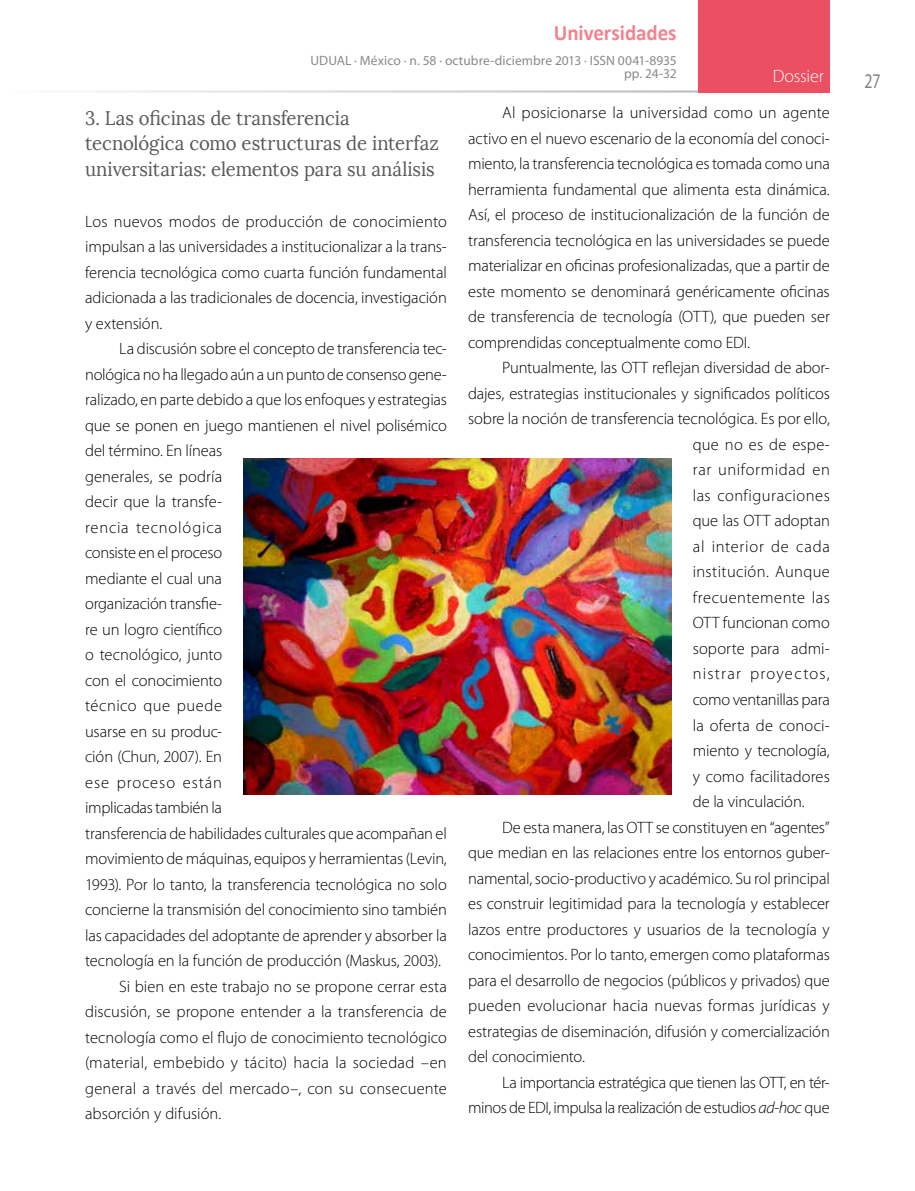
<style>
.page{position:relative;width:915px;height:1191px;background:#fff}
.page>*{position:absolute;margin:0;border:0;box-sizing:border-box;transform-origin:0 0}
.t1{font:700 22.05px "Calibri";letter-spacing:-.005em;color:#f28490;scale:.95 1}
.t2{font:21px "Myriad Pro";color:#808285;scale:.75 1}
.t3{font:19.5px/25.5px "Lora";letter-spacing:-.005em;color:#58595b;scale:.95 1}
.t4{font:300 18px "Myriad Pro";letter-spacing:-.015em;color:#fff}
.t5{font:300 16.5px/25.5px "Myriad Pro";letter-spacing:-.005em;color:#000;text-align:justify}
.t6{font:300 16.5px "Myriad Pro";letter-spacing:.015em;color:#000}
.t7{font:300 16.5px "Myriad Pro";letter-spacing:-.025em;color:#000}
.t8{font:300 16.5px "Myriad Pro";letter-spacing:-.03em;color:#000}
.t9{font:300 16.5px "Myriad Pro";letter-spacing:.035em;color:#000}
.t10{font:300 16.5px "Myriad Pro";letter-spacing:.03em;color:#000}
.t11{font:300 16.5px "Myriad Pro";letter-spacing:.02em;color:#000}
.t12{font:300 16.5px "Myriad Pro";letter-spacing:.05em;color:#000}
.t13{font:300 16.5px "Myriad Pro";letter-spacing:.025em;color:#000}
.t14{font:300 16.5px "Myriad Pro";letter-spacing:.075em;color:#000}
.t15{font:300 16.5px "Myriad Pro";letter-spacing:.045em;color:#000}
.t16{font:300 16.5px "Myriad Pro";letter-spacing:.055em;color:#000}
.t17{font:13.5px/13.5px "Myriad Pro";color:#888a8d;text-align:right}
.s1{font-style:italic}
</style>
<div class="page">
<img style="left:243px;top:458px;width:428px;height:336px">
<div style="left:697px;top:0;width:132px;height:93px;background:#ec4f61"></div>
<h1 class="t1" style="left:553px;top:19px;width:131px">Universidades</h1>
<p class="t17" style="left:310px;top:53px;width:367px">UDUAL · México · n. 58 · octubre-diciembre 2013 · ISSN 0041-8935 pp. 24-32</p>
<p class="t4" style="left:772px;top:66px;width:53px">Dossier</p>
<p class="t2" style="left:864px;top:68px;width:23px">27</p>
<p class="t3" style="left:85px;top:105px;width:374px">3. Las oficinas de transferencia tecnológica como estructuras de interfaz universitarias: elementos para su análisis</p>
<p class="t5" style="left:85px;top:208px;width:363px">Los nuevos modos de producción de conocimiento impulsan a las universidades a institucionalizar a la trans&shy;ferencia tecnológica como cuarta función fundamental adicionada a las tradicionales de docencia, investigación y extensión.</p>
<p class="t5" style="left:119px;top:336px;width:329px">La discusión sobre el concepto de transferencia tec-</p>
<p class="t5" style="left:85px;top:361px;width:363px">nológica no ha llegado aún a un punto de consenso gene-</p>
<p class="t5" style="left:85px;top:387px;width:363px">ralizado, en parte debido a que los enfoques y estrategias</p>
<p class="t5" style="left:85px;top:412px;width:363px">que se ponen en juego mantienen el nivel polisémico</p>
<p class="t5" style="left:85px;top:438px;width:138px">del término. En líneas</p>
<p class="t5" style="left:85px;top:463px;width:138px">generales, se podría</p>
<p class="t5" style="left:85px;top:489px;width:138px">decir que la transfe-</p>
<p class="t12" style="left:85px;top:517px;width:138px">rencia tecnológica</p>
<p class="t5" style="left:85px;top:540px;width:138px">consiste en el proceso</p>
<p class="t5" style="left:85px;top:565px;width:138px">mediante el cual una</p>
<p class="t5" style="left:85px;top:591px;width:138px">organización transfie-</p>
<p class="t5" style="left:85px;top:616px;width:138px">re un logro científico</p>
<p class="t5" style="left:85px;top:642px;width:138px">o tecnológico, junto</p>
<p class="t5" style="left:85px;top:667px;width:138px">con el conocimiento</p>
<p class="t9" style="left:85px;top:696px;width:138px">técnico que puede</p>
<p class="t5" style="left:85px;top:718px;width:138px">usarse en su produc-</p>
<p class="t5" style="left:85px;top:744px;width:138px">ción (Chun, 2007). En</p>
<p class="t16" style="left:85px;top:772px;width:138px">ese proceso están</p>
<p class="t5" style="left:85px;top:795px;width:138px">implicadas también la</p>
<p class="t5" style="left:85px;top:820px;width:363px">transferencia de habilidades culturales que acompañan el</p>
<p class="t5" style="left:85px;top:846px;width:363px">movimiento de máquinas, equipos y herramientas (Levin,</p>
<p class="t5" style="left:85px;top:871px;width:363px">1993). Por lo tanto, la transferencia tecnológica no solo</p>
<p class="t5" style="left:85px;top:897px;width:363px">concierne la transmisión del conocimiento sino también</p>
<p class="t5" style="left:85px;top:922px;width:363px">las capacidades del adoptante de aprender y absorber la</p>
<p class="t5" style="left:85px;top:948px;width:357px">tecnología en la función de producción (Maskus, 2003).</p>
<p class="t5" style="left:119px;top:973px;width:329px">Si bien en este trabajo no se propone cerrar esta</p>
<p class="t5" style="left:85px;top:999px;width:363px">discusión, se propone entender a la transferencia de</p>
<p class="t5" style="left:85px;top:1024px;width:363px">tecnología como el flujo de conocimiento tecnológico</p>
<p class="t6" style="left:85px;top:1053px;width:363px">(material, embebido y tácito) hacia la sociedad –en</p>
<p class="t6" style="left:85px;top:1078px;width:363px">general a través del mercado–, con su consecuente</p>
<p class="t5" style="left:85px;top:1101px;width:138px">absorción y difusión.</p>
<p class="t5" style="left:468px;top:100px;width:363px;text-indent:34px">Al posicionarse la universidad como un agente activo en el nuevo escenario de la economía del conoci&shy;miento, la transferencia tecnológica es tomada como una herramienta fundamental que alimenta esta dinámica.<br>Así, el proceso de institucionalización de la función de transferencia tecnológica en las universidades se puede materializar en oficinas profesionalizadas, que a partir de este momento se denominará genéricamente oficinas de transferencia de tecnología (OTT), que pueden ser comprendidas conceptualmente como EDI.</p>
<p class="t5" style="left:502px;top:355px;width:329px">Puntualmente, las OTT reflejan diversidad de abor-</p>
<p class="t5" style="left:468px;top:380px;width:363px">dajes, estrategias institucionales y significados políticos</p>
<p class="t5" style="left:468px;top:406px;width:363px">sobre la noción de transferencia tecnológica. Es por ello,</p>
<p class="t5" style="left:692px;top:431px;width:138px">que no es de espe-</p>
<p class="t9" style="left:692px;top:460px;width:138px">rar uniformidad en</p>
<p class="t10" style="left:692px;top:485px;width:138px">las configuraciones</p>
<p class="t5" style="left:692px;top:508px;width:138px">que las OTT adoptan</p>
<p class="t15" style="left:692px;top:536px;width:138px">al interior de cada</p>
<p class="t11" style="left:692px;top:562px;width:138px">institución. Aunque</p>
<p class="t13" style="left:692px;top:587px;width:138px">frecuentemente las</p>
<p class="t5" style="left:692px;top:610px;width:138px">OTT funcionan como</p>
<p class="t5" style="left:692px;top:635px;width:138px">soporte para admi-</p>
<p class="t14" style="left:692px;top:664px;width:138px">nistrar proyectos,</p>
<p class="t5" style="left:692px;top:686px;width:138px">como ventanillas para</p>
<p class="t6" style="left:692px;top:715px;width:138px">la oferta de conoci-</p>
<p class="t5" style="left:692px;top:737px;width:138px">miento y tecnología,</p>
<p class="t5" style="left:692px;top:763px;width:138px">y como facilitadores</p>
<p class="t5" style="left:692px;top:788px;width:113px">de la vinculación.</p>
<p class="t5" style="left:502px;top:814px;width:329px">De esta manera, las OTT se constituyen en “agentes”</p>
<p class="t5" style="left:468px;top:839px;width:363px">que median en las relaciones entre los entornos guber-</p>
<p class="t5" style="left:468px;top:865px;width:363px">namental, socio-productivo y académico. Su rol principal</p>
<p class="t5" style="left:468px;top:890px;width:363px">es construir legitimidad para la tecnología y establecer</p>
<p class="t5" style="left:468px;top:916px;width:363px">lazos entre productores y usuarios de la tecnología y</p>
<p class="t5" style="left:468px;top:941px;width:363px">conocimientos. Por lo tanto, emergen como plataformas</p>
<p class="t5" style="left:468px;top:967px;width:363px">para el desarrollo de negocios (públicos y privados) que</p>
<p class="t5" style="left:468px;top:992px;width:363px">pueden evolucionar hacia nuevas formas jurídicas y</p>
<p class="t5" style="left:468px;top:1018px;width:363px">estrategias de diseminación, difusión y comercialización</p>
<p class="t5" style="left:468px;top:1043px;width:118px">del conocimiento.</p>
<p class="t8" style="left:502px;top:1072px;width:329px">La importancia estratégica que tienen las OTT, en tér-</p>
<p class="t7" style="left:468px;top:1097px;width:363px">minos de EDI, impulsa la realización de estudios <span class="s1">ad-hoc</span> que</p>
</div>
